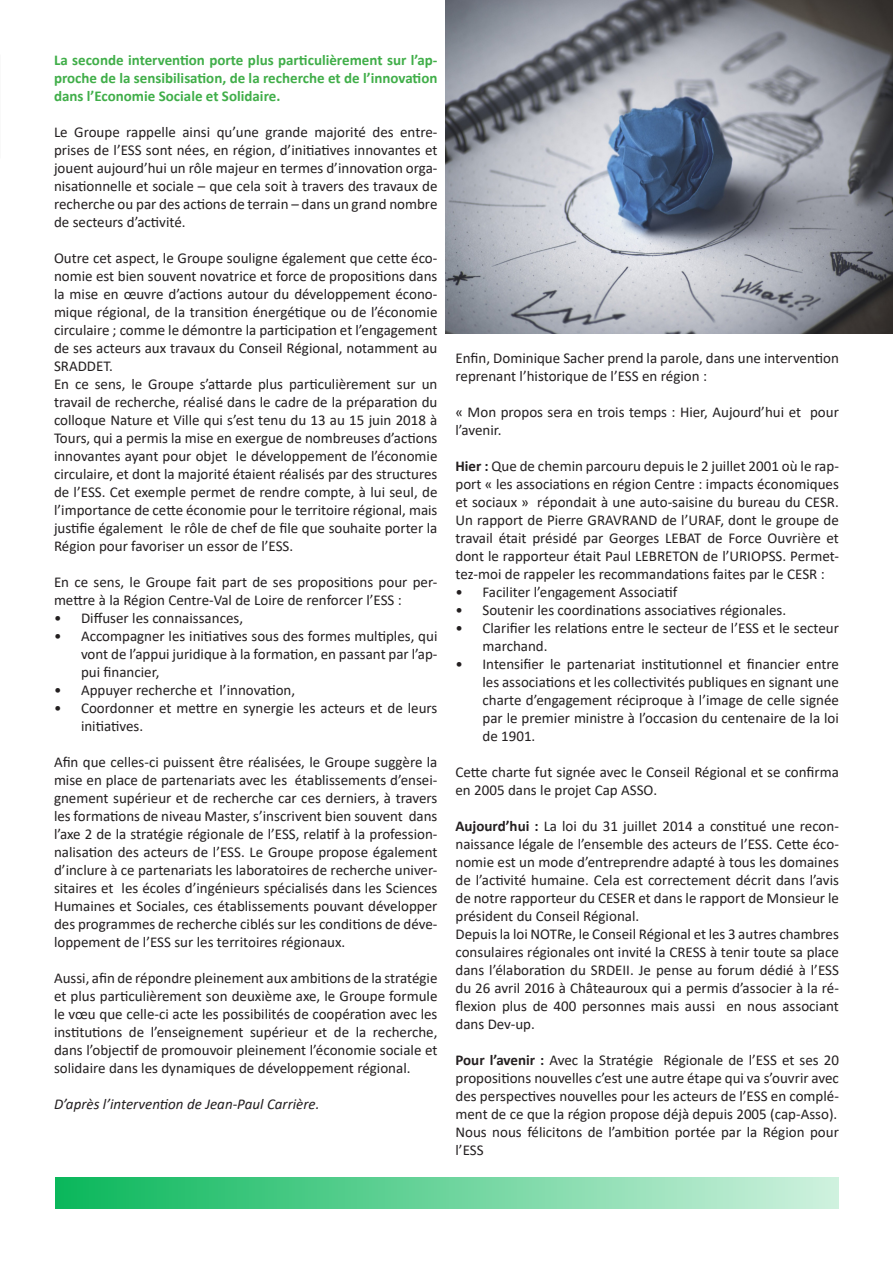
<style>
.page{position:relative;width:893px;height:1263px;background:#fff}
.page>*{position:absolute;margin:0;border:0;box-sizing:border-box;transform-origin:0 0}
.t1{font:15px/18px "Calibri";color:#231f20;text-align:justify}
.t2{font:700 15px/18px "Calibri";color:#40ae49;text-align:justify}
.t3{font:italic 15px "Calibri";color:#231f20}
.s1{font-weight:700}
</style>
<div class="page">
<img style="left:445px;top:0;width:448px;height:333px">
<div style="left:56px;top:1177px;width:783px;height:32px;background:linear-gradient(to right,#0ab75b,#cff1df)"></div>
<p class="t2" style="left:54px;top:51px;width:385px">La seconde intervention porte plus particulièrement sur l’ap&shy;proche de la sensibilisation, de la recherche et de l’innovation dans l’Economie Sociale et Solidaire.</p>
<p class="t1" style="left:54px;top:123px;width:385px">Le Groupe rappelle ainsi qu’une grande majorité des entre&shy;prises de l’ESS sont nées, en région, d’initiatives innovantes et jouent aujourd’hui un rôle majeur en termes d’innovation orga&shy;nisationnelle et sociale – que cela soit à travers des travaux de recherche ou par des actions de terrain – dans un grand nombre de secteurs d’activité.</p>
<p class="t1" style="left:54px;top:249px;width:385px">Outre cet aspect, le Groupe souligne également que cette éco&shy;nomie est bien souvent novatrice et force de propositions dans la mise en œuvre d’actions autour du développement écono&shy;mique régional, de la transition énergétique ou de l’économie circulaire ; comme le démontre la participation et l’engagement de ses acteurs aux travaux du Conseil Régional, notamment au SRADDET.</p>
<p class="t1" style="left:54px;top:375px;width:385px">En ce sens, le Groupe s’attarde plus particulièrement sur un travail de recherche, réalisé dans le cadre de la préparation du colloque Nature et Ville qui s’est tenu du 13 au 15 juin 2018 à Tours, qui a permis la mise en exergue de nombreuses d’actions innovantes ayant pour objet le développement de l’économie circulaire, et dont la majorité étaient réalisés par des structures de l’ESS. Cet exemple permet de rendre compte, à lui seul, de l’importance de cette économie pour le territoire régional, mais justifie également le rôle de chef de file que souhaite porter la Région pour favoriser un essor de l’ESS.</p>
<p class="t1" style="left:54px;top:573px;width:385px">En ce sens, le Groupe fait part de ses propositions pour per&shy;mettre à la Région Centre-Val de Loire de renforcer l’ESS :</p>
<p class="t1" style="left:54px;top:609px;width:191px">• Diffuser les connaissances,</p>
<p class="t1" style="left:81px;top:627px;width:358px;text-indent:-27px">• Accompagner les initiatives sous des formes multiples, qui vont de l’appui juridique à la formation, en passant par l’ap&shy;pui financier,</p>
<p class="t1" style="left:54px;top:681px;width:243px">• Appuyer recherche et l’innovation,</p>
<p class="t1" style="left:81px;top:699px;width:358px;text-indent:-27px">• Coordonner et mettre en synergie les acteurs et de leurs initiatives.</p>
<p class="t1" style="left:54px;top:753px;width:385px">Afin que celles-ci puissent être réalisées, le Groupe suggère la mise en place de partenariats avec les établissements d’ensei&shy;gnement supérieur et de recherche car ces derniers, à travers les formations de niveau Master, s’inscrivent bien souvent dans l’axe 2 de la stratégie régionale de l’ESS, relatif à la profession&shy;nalisation des acteurs de l’ESS. Le Groupe propose également d’inclure à ce partenariats les laboratoires de recherche univer&shy;sitaires et les écoles d’ingénieurs spécialisés dans les Sciences Humaines et Sociales, ces établissements pouvant développer des programmes de recherche ciblés sur les conditions de déve&shy;loppement de l’ESS sur les territoires régionaux.</p>
<p class="t1" style="left:54px;top:969px;width:385px">Aussi, afin de répondre pleinement aux ambitions de la stratégie et plus particulièrement son deuxième axe, le Groupe formule le vœu que celle-ci acte les possibilités de coopération avec les institutions de l’enseignement supérieur et de la recherche, dans l’objectif de promouvoir pleinement l’économie sociale et solidaire dans les dynamiques de développement régional.</p>
<p class="t3" style="left:54px;top:1094px;width:267px">D’après l’intervention de Jean-Paul Carrière.</p>
<p class="t1" style="left:455px;top:348px;width:385px">Enfin, Dominique Sacher prend la parole, dans une intervention reprenant l’historique de l’ESS en région :</p>
<p class="t1" style="left:455px;top:402px;width:385px">« Mon propos sera en trois temps : Hier, Aujourd’hui et pour l’avenir.</p>
<p class="t1" style="left:455px;top:456px;width:385px"><span class="s1">Hier :</span> Que de chemin parcouru depuis le 2 juillet 2001 où le rap&shy;port « les associations en région Centre : impacts économiques et sociaux » répondait à une auto-saisine du bureau du CESR.<br>Un rapport de Pierre GRAVRAND de l’URAF, dont le groupe de travail était présidé par Georges LEBAT de Force Ouvrière et dont le rapporteur était Paul LEBRETON de l’URIOPSS. Permet&shy;tez-moi de rappeler les recommandations faites par le CESR :</p>
<p class="t1" style="left:455px;top:582px;width:223px">• Faciliter l’engagement Associatif</p>
<p class="t1" style="left:455px;top:600px;width:332px">• Soutenir les coordinations associatives régionales.</p>
<p class="t1" style="left:482px;top:618px;width:358px;text-indent:-27px">• Clarifier les relations entre le secteur de l’ESS et le secteur marchand.</p>
<p class="t1" style="left:482px;top:654px;width:358px;text-indent:-27px">• Intensifier le partenariat institutionnel et financier entre les associations et les collectivités publiques en signant une charte d’engagement réciproque à l’image de celle signée par le premier ministre à l’occasion du centenaire de la loi de 1901.</p>
<p class="t1" style="left:455px;top:762px;width:385px">Cette charte fut signée avec le Conseil Régional et se confirma en 2005 dans le projet Cap ASSO.</p>
<p class="t1" style="left:455px;top:816px;width:385px"><span class="s1">Aujourd’hui :</span> La loi du 31 juillet 2014 a constitué une recon&shy;naissance légale de l’ensemble des acteurs de l’ESS. Cette éco&shy;nomie est un mode d’entreprendre adapté à tous les domaines de l’activité humaine. Cela est correctement décrit dans l’avis de notre rapporteur du CESER et dans le rapport de Monsieur le président du Conseil Régional.</p>
<p class="t1" style="left:455px;top:924px;width:385px">Depuis la loi NOTRe, le Conseil Régional et les 3 autres chambres consulaires régionales ont invité la CRESS à tenir toute sa place dans l’élaboration du SRDEII. Je pense au forum dédié à l’ESS du 26 avril 2016 à Châteauroux qui a permis d’associer à la ré&shy;flexion plus de 400 personnes mais aussi en nous associant dans Dev-up.</p>
<p class="t1" style="left:455px;top:1050px;width:385px"><span class="s1">Pour l’avenir :</span> Avec la Stratégie Régionale de l’ESS et ses 20 propositions nouvelles c’est une autre étape qui va s’ouvrir avec des perspectives nouvelles pour les acteurs de l’ESS en complé&shy;ment de ce que la région propose déjà depuis 2005 (cap-Asso).</p>
<p class="t1" style="left:455px;top:1122px;width:385px">Nous nous félicitons de l’ambition portée par la Région pour l’ESS</p>
</div>
